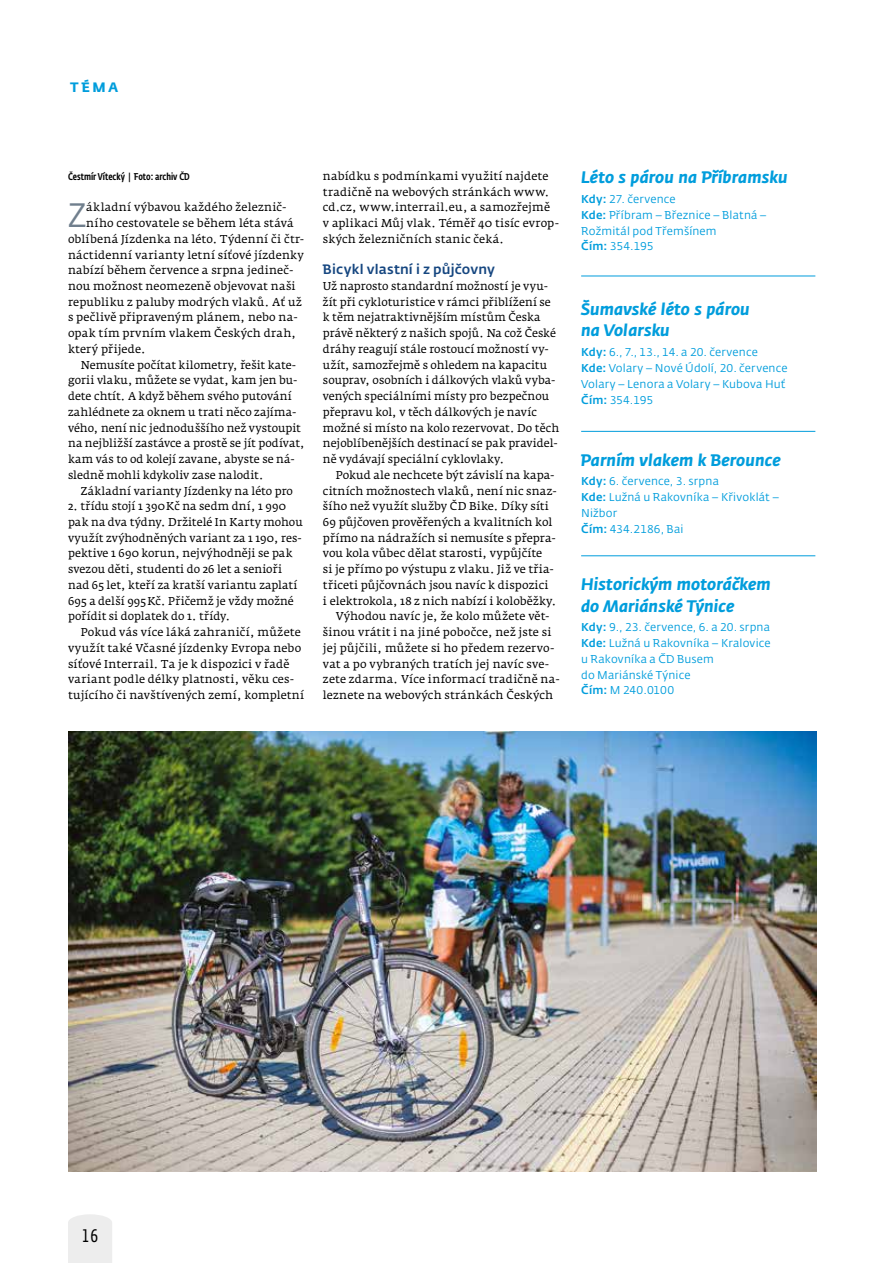
<style>
.page{position:relative;width:893px;height:1263px;background:#fff}
.page>*{position:absolute;margin:0;border:0;box-sizing:border-box;transform-origin:0 0}
.t1{font:33.45px "CD Fedra";color:#707f8d}
.t2{font:18px "CD Fedra Cond Pro";color:#000}
.t3{font:italic 700 16.5px/21.6px "CD Fedra";letter-spacing:.01em;color:#009ddc}
.t4{font:500 13.5px "CD Fedra";letter-spacing:.01em;color:#154680}
.t5{font:700 13.5px "CD Fedra";color:#009ddc}
.t6{font:11.25px/15.8px "Fedra Serif A Pro";letter-spacing:.01em;color:#000}
.t7{font:11.25px/15.8px "CD Fedra";letter-spacing:.01em;color:#009ddc}
.t8{font:500 9.75px "CD Fedra Cond Pro";color:#000}
.s1{font-weight:500}
</style>
<div class="page">
<div style="left:68px;top:1214px;width:44px;height:49px;background:#ededed"></div>
<img style="left:68px;top:732px;width:748px;height:439px">
<hr style="left:581px;top:276px;width:234px;height:1px;background:#009ddc">
<hr style="left:581px;top:431px;width:234px;height:1px;background:#009ddc">
<hr style="left:581px;top:555px;width:234px;height:1px;background:#009ddc">
<p class="t5" style="left:70px;top:78px;width:50px">TÉMA</p>
<p class="t8" style="left:68px;top:171px;width:123px">Čestmír Vítecký | Foto: archiv ČD</p>
<h1 class="t1" style="left:68px;top:196px;width:20px">Z</h1>
<p class="t6" style="left:86px;top:200px;width:202px">ákladní výbavou každého železnič-</p>
<p class="t6" style="left:86px;top:215px;width:209px">ního cestovatele se během léta stává</p>
<p class="t6" style="left:68px;top:231px;width:237px">oblíbená Jízdenka na léto. Týdenní či čtr-</p>
<p class="t6" style="left:68px;top:247px;width:237px">náctidenní varianty letní síťové jízdenky</p>
<p class="t6" style="left:68px;top:262px;width:227px">nabízí během července a srpna jedineč-</p>
<p class="t6" style="left:68px;top:278px;width:229px">nou možnost neomezeně objevovat naši</p>
<p class="t6" style="left:68px;top:294px;width:235px">republiku z paluby modrých vlaků. Ať už</p>
<p class="t6" style="left:68px;top:310px;width:231px">s pečlivě připraveným plánem, nebo na-</p>
<p class="t6" style="left:68px;top:325px;width:230px">opak tím prvním vlakem Českých drah,</p>
<p class="t6" style="left:68px;top:341px;width:79px">který přijede.</p>
<p class="t6" style="left:81px;top:357px;width:217px">Nemusíte počítat kilometry, řešit kate-</p>
<p class="t6" style="left:68px;top:373px;width:231px">gorii vlaku, můžete se vydat, kam jen bu-</p>
<p class="t6" style="left:68px;top:388px;width:225px">dete chtít. A když během svého putování</p>
<p class="t6" style="left:68px;top:404px;width:230px">zahlédnete za oknem u trati něco zajíma-</p>
<p class="t6" style="left:68px;top:420px;width:234px">vého, není nic jednoduššího než vystoupit</p>
<p class="t6" style="left:68px;top:436px;width:238px">na nejbližší zastávce a prostě se jít podívat,</p>
<p class="t6" style="left:68px;top:451px;width:228px">kam vás to od kolejí zavane, abyste se ná-</p>
<p class="t6" style="left:68px;top:467px;width:197px">sledně mohli kdykoliv zase nalodit.</p>
<p class="t6" style="left:81px;top:483px;width:214px">Základní varianty Jízdenky na léto pro</p>
<p class="t6" style="left:68px;top:498px;width:236px">2. třídu stojí 1 390Kč na sedm dní, 1 990 pak na dva týdny. Držitelé In Karty mohou využít zvýhodněných variant za 1 190, res&shy;pektive 1 690 korun, nejvýhodněji se pak svezou děti, studenti do 26 let a senioři nad 65 let, kteří za kratší variantu zaplatí 695 a delší 995Kč. Přičemž je vždy možné pořídit si doplatek do 1. třídy.</p>
<p class="t6" style="left:68px;top:624px;width:238px;text-indent:13px">Pokud vás více láká zahraničí, můžete využít také Včasné jízdenky Evropa nebo síťové Interrail. Ta je k dispozici v řadě variant podle délky platnosti, věku ces&shy;tujícího či navštívených zemí, kompletní</p>
<p class="t6" style="left:323px;top:168px;width:238px">nabídku s podmínkami využití najdete tradičně na webových stránkách www. cd.cz, www.interrail.eu, a samozřejmě v aplikaci Můj vlak. Téměř 40 tisíc evrop&shy;ských železničních stanic čeká.</p>
<p class="t4" style="left:323px;top:261px;width:174px">Bicykl vlastní i z půjčovny</p>
<p class="t6" style="left:323px;top:278px;width:238px">Už naprosto standardní možností je vyu&shy;žít při cykloturistice v rámci přiblížení se k těm nejatraktivnějším místům Česka právě některý z našich spojů. Na což České dráhy reagují stále rostoucí možností vy&shy;užít, samozřejmě s ohledem na kapacitu souprav, osobních i dálkových vlaků vyba&shy;vených speciálními místy pro bezpečnou přepravu kol, v těch dálkových je navíc možné si místo na kolo rezervovat. Do těch nejoblíbenějších destinací se pak pravidel&shy;ně vydávají speciální cyklovlaky.</p>
<p class="t6" style="left:336px;top:467px;width:220px">Pokud ale nechcete být závislí na kapa-</p>
<p class="t6" style="left:323px;top:483px;width:235px">citních možnostech vlaků, není nic snaz-</p>
<p class="t6" style="left:323px;top:498px;width:228px">šího než využít služby ČD Bike. Díky síti</p>
<p class="t6" style="left:323px;top:514px;width:231px">69 půjčoven prověřených a kvalitních kol</p>
<p class="t6" style="left:323px;top:530px;width:234px">přímo na nádražích si nemusíte s přepra-</p>
<p class="t6" style="left:323px;top:546px;width:221px">vou kola vůbec dělat starosti, vypůjčíte</p>
<p class="t6" style="left:323px;top:561px;width:232px">si je přímo po výstupu z vlaku. Již ve třia-</p>
<p class="t6" style="left:323px;top:577px;width:227px">třiceti půjčovnách jsou navíc k dispozici</p>
<p class="t6" style="left:323px;top:593px;width:235px">i elektrokola, 18 z nich nabízí i koloběžky.</p>
<p class="t6" style="left:336px;top:609px;width:215px">Výhodou navíc je, že kolo můžete vět-</p>
<p class="t6" style="left:323px;top:624px;width:230px">šinou vrátit i na jiné pobočce, než jste si</p>
<p class="t6" style="left:323px;top:640px;width:233px">jej půjčili, můžete si ho předem rezervo-</p>
<p class="t6" style="left:323px;top:656px;width:228px">vat a po vybraných tratích jej navíc sve-</p>
<p class="t6" style="left:323px;top:671px;width:238px">zete zdarma. Více informací tradičně na-</p>
<p class="t6" style="left:323px;top:687px;width:232px">leznete na webových stránkách Českých</p>
<h3 class="t3" style="left:581px;top:166px;width:208px">Léto s párou na Příbramsku</h3>
<p class="t7" style="left:581px;top:192px;width:187px"><span class="s1">Kdy:</span> 27. července<br><span class="s1">Kde:</span> Příbram – Březnice – Blatná –<br>Rožmitál pod Třemšínem<br><span class="s1">Čím:</span> 354.195</p>
<h3 class="t3" style="left:581px;top:298px;width:170px">Šumavské léto s párou na Volarsku</h3>
<p class="t7" style="left:581px;top:345px;width:208px"><span class="s1">Kdy:</span> 6., 7., 13., 14. a 20. července<br><span class="s1">Kde:</span> Volary – Nové Údolí, 20. července<br>Volary – Lenora a Volary – Kubova Huť<br><span class="s1">Čím:</span> 354.195</p>
<h3 class="t3" style="left:581px;top:449px;width:201px">Parním vlakem k Berounce</h3>
<p class="t7" style="left:581px;top:474px;width:199px"><span class="s1">Kdy:</span> 6. července, 3. srpna<br><span class="s1">Kde:</span> Lužná u Rakovníka – Křivoklát –<br>Nižbor<br><span class="s1">Čím:</span> 434.2186, Bai</p>
<h3 class="t3" style="left:581px;top:573px;width:191px">Historickým motoráčkem do Mariánské Týnice</h3>
<p class="t7" style="left:581px;top:620px;width:191px"><span class="s1">Kdy:</span> 9., 23. července, 6. a 20. srpna<br><span class="s1">Kde:</span> Lužná u Rakovníka – Kralovice u Rakovníka a ČD Busem<br>do Mariánské Týnice<br><span class="s1">Čím:</span> M 240.0100</p>
<h2 class="t2" style="left:82px;top:1226px;width:18px">16</h2>
</div>
